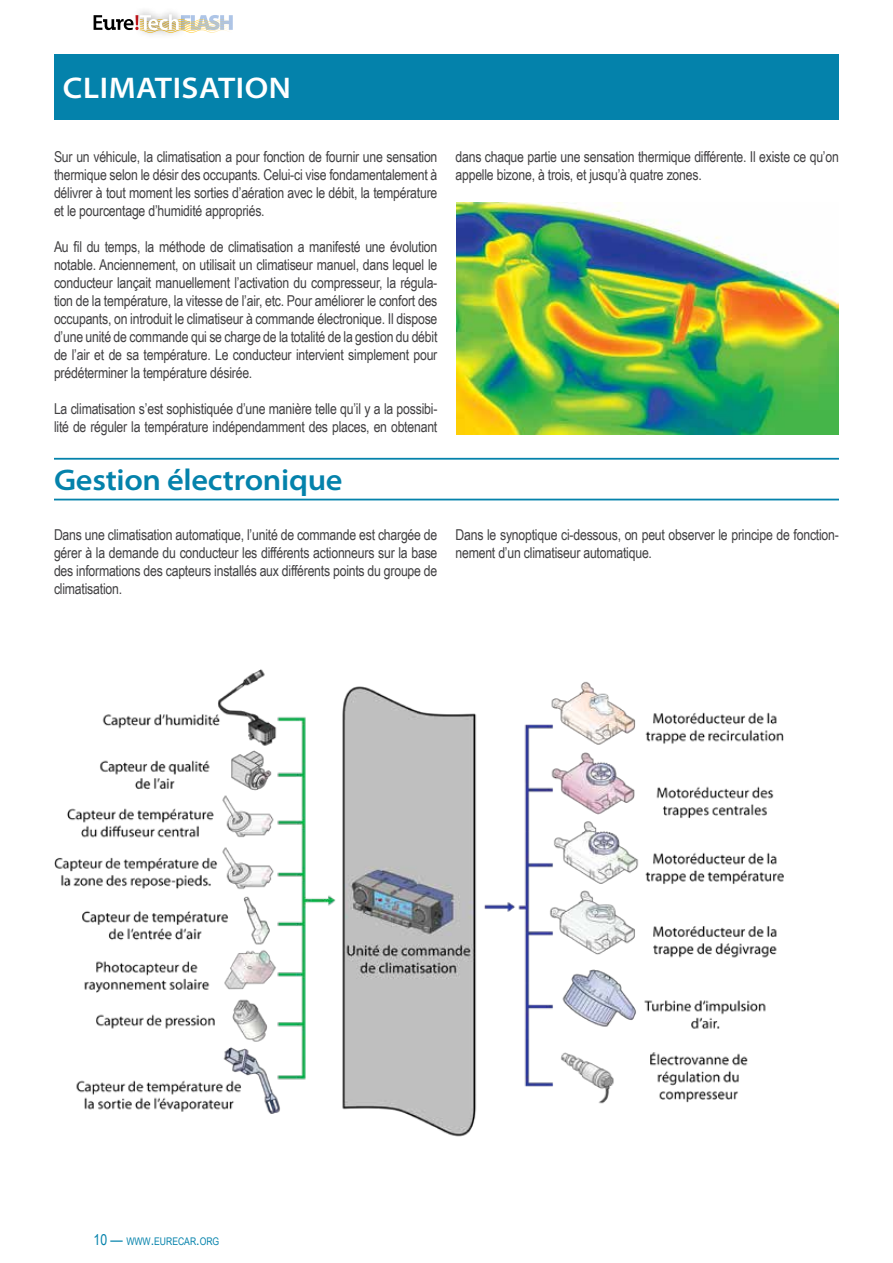
<style>
.page{position:relative;width:893px;height:1263px;background:#fff}
.page>*{position:absolute;margin:0;border:0;box-sizing:border-box;transform-origin:0 0}
.t1{font:600 semi-expanded 30px "Myriad Pro";letter-spacing:-.01em;color:#0482ab}
.t2{font:600 semi-expanded 30px "Myriad Pro";letter-spacing:.02em;color:#fff}
.t3{font:15px/18px "Arial Narrow";letter-spacing:-.015em;color:#414042;text-align:justify}
.t4{font:10.5px "Arial Narrow";color:#0482ab}
.s1{font-size:15px}
</style>
<div class="page">
<svg style="left:94px;top:14px;width:139px;height:19px"></svg>
<div style="left:54px;top:54px;width:785px;height:66px;background:#0482ab"></div>
<img style="left:457px;top:203px;width:382px;height:231px">
<hr style="left:54px;top:458px;width:785px;height:2px;background:#0482ab">
<hr style="left:54px;top:499px;width:785px;height:1px;background:#0482ab">
<img style="left:54px;top:669px;width:730px;height:468px">
<h1 class="t2" style="left:63px;top:71px;width:230px">CLIMATISATION</h1>
<p class="t3" style="left:54px;top:147px;width:385px">Sur un véhicule, la climatisation a pour fonction de fournir une sensation thermique selon le désir des occupants. Celui-ci vise fondamentalement à délivrer à tout moment les sorties d’aération avec le débit, la température et le pourcentage d’humidité appropriés.</p>
<p class="t3" style="left:54px;top:237px;width:385px">Au fil du temps, la méthode de climatisation a manifesté une évolution notable. Anciennement, on utilisait un climatiseur manuel, dans lequel le conducteur lançait manuellement l’activation du compresseur, la régula&shy;tion de la température, la vitesse de l’air, etc. Pour améliorer le confort des occupants, on introduit le climatiseur à commande électronique. Il dispose d’une unité de commande qui se charge de la totalité de la gestion du débit de l’air et de sa température. Le conducteur intervient simplement pour prédéterminer la température désirée.</p>
<p class="t3" style="left:54px;top:399px;width:385px">La climatisation s’est sophistiquée d’une manière telle qu’il y a la possibi&shy;lité de réguler la température indépendamment des places, en obtenant</p>
<p class="t3" style="left:455px;top:147px;width:385px">dans chaque partie une sensation thermique différente. Il existe ce qu’on appelle bizone, à trois, et jusqu’à quatre zones.</p>
<h1 class="t1" style="left:54px;top:463px;width:290px">Gestion électronique</h1>
<p class="t3" style="left:54px;top:525px;width:385px">Dans une climatisation automatique, l’unité de commande est chargée de gérer à la demande du conducteur les différents actionneurs sur la base des informations des capteurs installés aux différents points du groupe de climatisation.</p>
<p class="t3" style="left:455px;top:525px;width:385px">Dans le synoptique ci-dessous, on peut observer le principe de fonction&shy;nement d’un climatiseur automatique.</p>
<p class="t4" style="left:94px;top:1233px;width:127px"><span class="s1">10 —</span> WWW<span class="s1">.</span>EURECAR<span class="s1">.</span>ORG</p>
</div>
